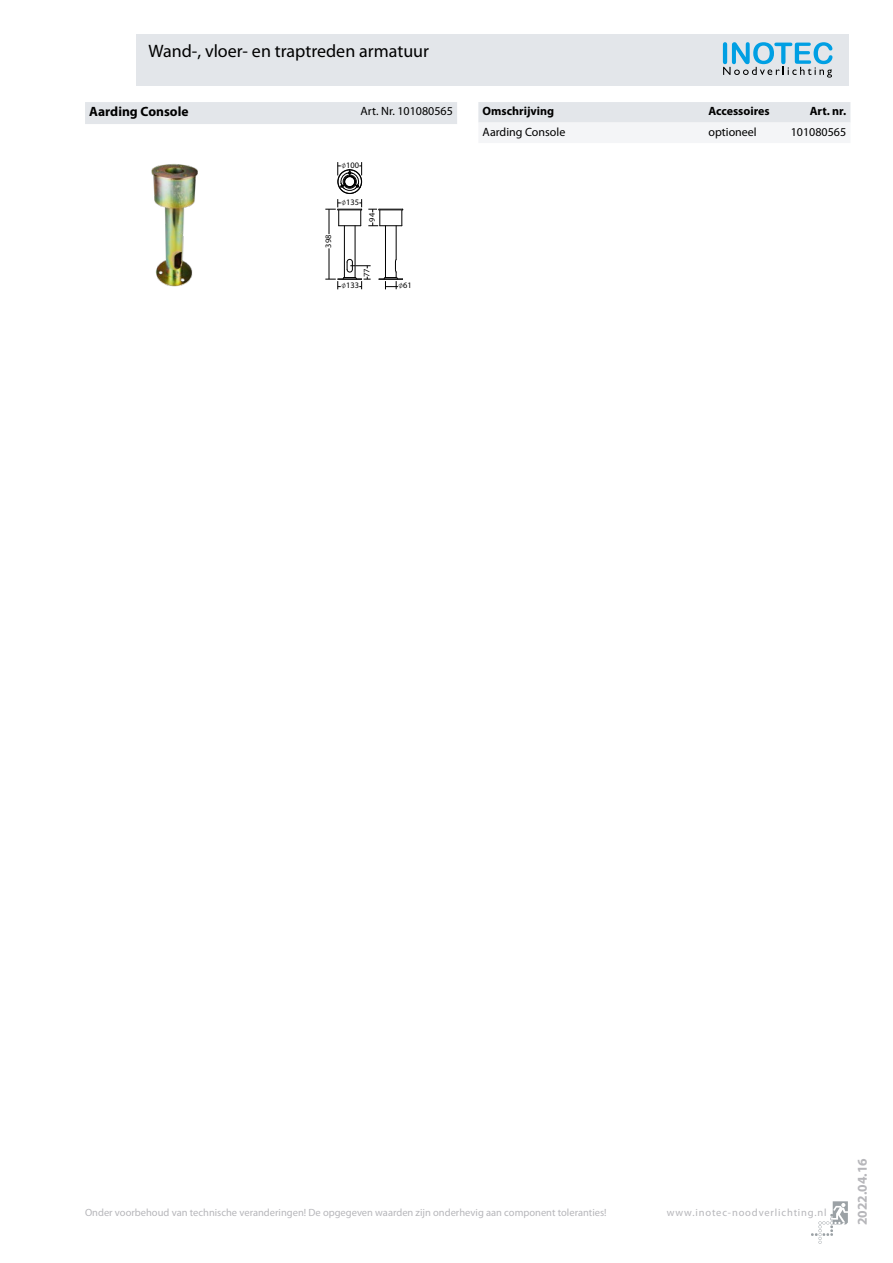
<style>
.page{position:relative;width:893px;height:1263px;background:#fff}
.page>*{position:absolute;margin:0;border:0;box-sizing:border-box;transform-origin:0 0}
.t1{font:18px "Myriad Pro";color:#000}
.t2{font:700 13.5px "Myriad Pro";color:#000}
.t3{font:700 13.5px "Myriad Pro";color:#b6b6ba}
.t4{font:12px "Myriad Pro";color:#000}
.t5{font:700 12px "Myriad Pro";color:#000}
.t6{font:10.5px "Myriad Pro";color:#b6b6ba}
.t7{font:10.5px "Myriad Pro";letter-spacing:.08em;color:#b6b6ba}
.t8{font:8.4px "Myriad";color:#000}
</style>
<div class="page">
<svg style="left:811px;top:1201px;width:37px;height:43px"></svg>
<div style="left:85px;top:102px;width:372px;height:22px;background:#e3e6ea"></div>
<img style="left:151px;top:164px;width:47px;height:123px">
<hr style="left:329px;top:248px;width:1px;height:31px;background:#000">
<hr style="left:355px;top:226px;width:1px;height:52px;background:#000">
<hr style="left:344px;top:226px;width:1px;height:52px;background:#000">
<hr style="left:396px;top:226px;width:1px;height:33px;background:#000">
<hr style="left:385px;top:226px;width:1px;height:52px;background:#000">
<svg style="left:368px;top:209px;width:35px;height:17px"></svg>
<div style="left:338px;top:169px;width:24px;height:25px;border:1px solid #000;border-radius:50%"></div>
<div style="left:136px;top:34px;width:712px;height:51px;background:#e3e6ea"></div>
<svg style="left:723px;top:42px;width:109px;height:36px"></svg>
<svg style="left:478px;top:102px;width:372px;height:41px"></svg>
<svg style="left:325px;top:199px;width:37px;height:35px"></svg>
<svg style="left:337px;top:162px;width:25px;height:29px"></svg>
<svg style="left:325px;top:259px;width:46px;height:30px"></svg>
<svg style="left:379px;top:259px;width:24px;height:30px"></svg>
<h1 class="t1" style="left:149px;top:40px;width:282px">Wand-, vloer- en traptreden armatuur</h1>
<p class="t2" style="left:89px;top:103px;width:101px">Aarding Console</p>
<p class="t4" style="left:361px;top:104px;width:94px">Art. Nr. 101080565</p>
<p class="t8" style="left:346px;top:161px;width:14px">100</p>
<p class="t8" style="left:324px;top:248px;width:14px;rotate:-90deg">398</p>
<p class="t8" style="left:346px;top:198px;width:14px">135</p>
<p class="t8" style="left:368px;top:222px;width:10px;rotate:-90deg">94</p>
<p class="t8" style="left:363px;top:277px;width:10px;rotate:-90deg">77</p>
<p class="t8" style="left:346px;top:281px;width:14px">133</p>
<p class="t8" style="left:403px;top:281px;width:10px">61</p>
<p class="t5" style="left:483px;top:103px;width:73px">Omschrijving</p>
<p class="t5" style="left:708px;top:103px;width:63px">Accessoires</p>
<p class="t5" style="left:810px;top:103px;width:38px">Art. nr.</p>
<p class="t4" style="left:483px;top:124px;width:84px">Aarding Console</p>
<p class="t4" style="left:708px;top:124px;width:50px">optioneel</p>
<p class="t4" style="left:791px;top:124px;width:57px">101080565</p>
<p class="t6" style="left:85px;top:1205px;width:523px">Onder voorbehoud van technische veranderingen! De opgegeven waarden zijn onderhevig aan component toleranties!</p>
<p class="t7" style="left:667px;top:1205px;width:161px">www.inotec-noodverlichting.nl</p>
<p class="t3" style="left:854px;top:1225px;width:68px;rotate:-90deg">2022.04.16</p>
</div>
